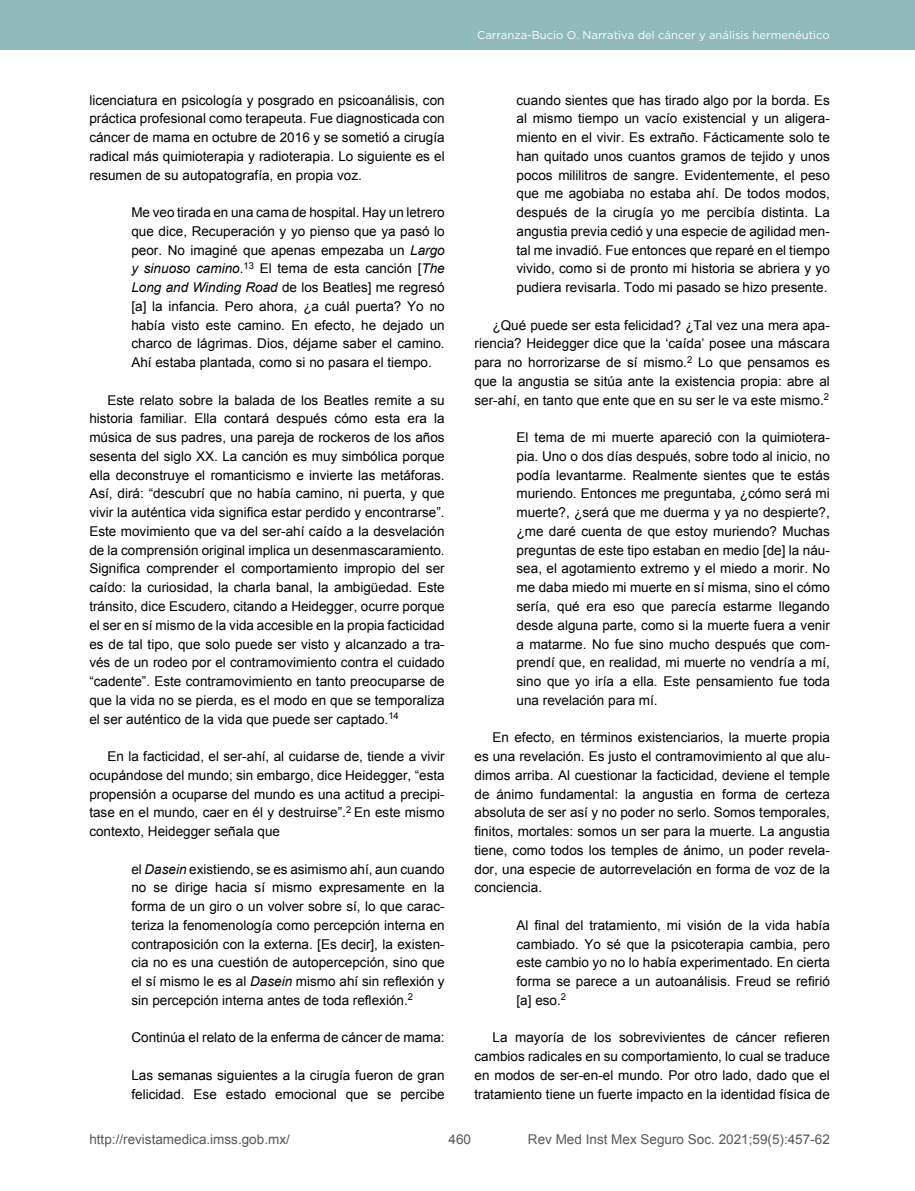
<style>
.page{position:relative;width:915px;height:1191px;background:#fff}
.page>*{position:absolute;margin:0;border:0;box-sizing:border-box;transform-origin:0 0}
.t1{font:13.5px/18.8px "Arial";color:#000;text-align:justify}
.t2{font:13.5px "Arial";color:#575756}
.t3{font:11.25px "Gotham";color:#fff}
.s1{font-style:italic}
</style>
<div class="page">
<div style="left:0;top:0;width:914px;height:50px;background:#91baba"></div>
<p class="t1" style="left:89px;top:91px;width:357px">licenciatura en psicología y posgrado en psicoanálisis, con práctica profesional como terapeuta. Fue diagnosticada con cáncer de mama en octubre de 2016 y se sometió a cirugía radical más quimioterapia y radioterapia. Lo siguiente es el resumen de su autopatografía, en propia voz.</p>
<p class="t1" style="left:131px;top:203px;width:315px">Me veo tirada en una cama de hospital. Hay un letrero que dice, Recuperación y yo pienso que ya pasó lo peor. No imaginé que apenas empezaba un <span class="s1">Largo y sinuoso camino</span>.<sup>13</sup> El tema de esta canción [<span class="s1">The Long and Winding Road</span> de los Beatles] me regresó [a] la infancia. Pero ahora, ¿a cuál puerta? Yo no había visto este camino. En efecto, he dejado un charco de lágrimas. Dios, déjame saber el camino.<br>Ahí estaba plantada, como si no pasara el tiempo.</p>
<p class="t1" style="left:89px;top:391px;width:357px;text-indent:18px">Este relato sobre la balada de los Beatles remite a su historia familiar. Ella contará después cómo esta era la música de sus padres, una pareja de rockeros de los años sesenta del siglo XX. La canción es muy simbólica porque ella deconstruye el romanticismo e invierte las metáforas.<br>Así, dirá: “descubrí que no había camino, ni puerta, y que vivir la auténtica vida significa estar perdido y encontrarse”.<br>Este movimiento que va del ser-ahí caído a la desvelación de la comprensión original implica un desenmascaramiento.<br>Significa comprender el comportamiento impropio del ser caído: la curiosidad, la charla banal, la ambigüedad. Este tránsito, dice Escudero, citando a Heidegger, ocurre porque el ser en sí mismo de la vida accesible en la propia facticidad es de tal tipo, que solo puede ser visto y alcanzado a tra&shy;vés de un rodeo por el contramovimiento contra el cuidado “cadente”. Este contramovimiento en tanto preocuparse de que la vida no se pierda, es el modo en que se temporaliza el ser auténtico de la vida que puede ser captado.<sup>14</sup></p>
<p class="t1" style="left:89px;top:747px;width:357px;text-indent:18px">En la facticidad, el ser-ahí, al cuidarse de, tiende a vivir ocupándose del mundo; sin embargo, dice Heidegger, “esta propensión a ocuparse del mundo es una actitud a precipi&shy;tase en el mundo, caer en él y destruirse”.<sup>2</sup> En este mismo contexto, Heidegger señala que</p>
<p class="t1" style="left:131px;top:859px;width:315px">el <span class="s1">Dasein</span> existiendo, se es asimismo ahí, aun cuando no se dirige hacia sí mismo expresamente en la forma de un giro o un volver sobre sí, lo que carac&shy;teriza la fenomenología como percepción interna en contraposición con la externa. [Es decir], la existen&shy;cia no es una cuestión de autopercepción, sino que el sí mismo le es al <span class="s1">Dasein</span> mismo ahí sin reflexión y sin percepción interna antes de toda reflexión.<sup>2</sup></p>
<p class="t1" style="left:131px;top:1028px;width:315px">Continúa el relato de la enferma de cáncer de mama:</p>
<p class="t1" style="left:131px;top:1066px;width:315px">Las semanas siguientes a la cirugía fueron de gran felicidad. Ese estado emocional que se percibe</p>
<p class="t3" style="left:477px;top:28px;width:354px">Carranza-Bucio O. Narrativa del cáncer y análisis hermenéutico</p>
<p class="t1" style="left:516px;top:91px;width:315px">cuando sientes que has tirado algo por la borda. Es al mismo tiempo un vacío existencial y un aligera&shy;miento en el vivir. Es extraño. Fácticamente solo te han quitado unos cuantos gramos de tejido y unos pocos mililitros de sangre. Evidentemente, el peso que me agobiaba no estaba ahí. De todos modos, después de la cirugía yo me percibía distinta. La angustia previa cedió y una especie de agilidad men&shy;tal me invadió. Fue entonces que reparé en el tiempo vivido, como si de pronto mi historia se abriera y yo pudiera revisarla. Todo mi pasado se hizo presente.</p>
<p class="t1" style="left:474px;top:316px;width:357px;text-indent:18px">¿Qué puede ser esta felicidad? ¿Tal vez una mera apa&shy;riencia? Heidegger dice que la ‘caída’ posee una máscara para no horrorizarse de sí mismo.<sup>2</sup> Lo que pensamos es que la angustia se sitúa ante la existencia propia: abre al ser-ahí, en tanto que ente que en su ser le va este mismo.<sup>2</sup></p>
<p class="t1" style="left:516px;top:428px;width:315px">El tema de mi muerte apareció con la quimiotera&shy;pia. Uno o dos días después, sobre todo al inicio, no podía levantarme. Realmente sientes que te estás muriendo. Entonces me preguntaba, ¿cómo será mi muerte?, ¿será que me duerma y ya no despierte?, ¿me daré cuenta de que estoy muriendo? Muchas preguntas de este tipo estaban en medio [de] la náu&shy;sea, el agotamiento extremo y el miedo a morir. No me daba miedo mi muerte en sí misma, sino el cómo sería, qué era eso que parecía estarme llegando desde alguna parte, como si la muerte fuera a venir a matarme. No fue sino mucho después que com&shy;prendí que, en realidad, mi muerte no vendría a mí, sino que yo iría a ella. Este pensamiento fue toda una revelación para mí.</p>
<p class="t1" style="left:474px;top:728px;width:357px;text-indent:18px">En efecto, en términos existenciarios, la muerte propia es una revelación. Es justo el contramovimiento al que alu&shy;dimos arriba. Al cuestionar la facticidad, deviene el temple de ánimo fundamental: la angustia en forma de certeza absoluta de ser así y no poder no serlo. Somos temporales, finitos, mortales: somos un ser para la muerte. La angustia tiene, como todos los temples de ánimo, un poder revela&shy;dor, una especie de autorrevelación en forma de voz de la conciencia.</p>
<p class="t1" style="left:516px;top:916px;width:315px">Al final del tratamiento, mi visión de la vida había cambiado. Yo sé que la psicoterapia cambia, pero este cambio yo no lo había experimentado. En cierta forma se parece a un autoanálisis. Freud se refirió [a] eso.<sup>2</sup></p>
<p class="t1" style="left:474px;top:1028px;width:357px;text-indent:18px">La mayoría de los sobrevivientes de cáncer refieren cambios radicales en su comportamiento, lo cual se traduce en modos de ser-en-el mundo. Por otro lado, dado que el tratamiento tiene un fuerte impacto en la identidad física de</p>
<p class="t2" style="left:89px;top:1130px;width:202px">http://revistamedica.imss.gob.mx/</p>
<p class="t2" style="left:527px;top:1130px;width:303px">Rev Med Inst Mex Seguro Soc. 2021;59(5):457-62</p>
<p class="t2" style="left:448px;top:1130px;width:24px">460</p>
</div>
